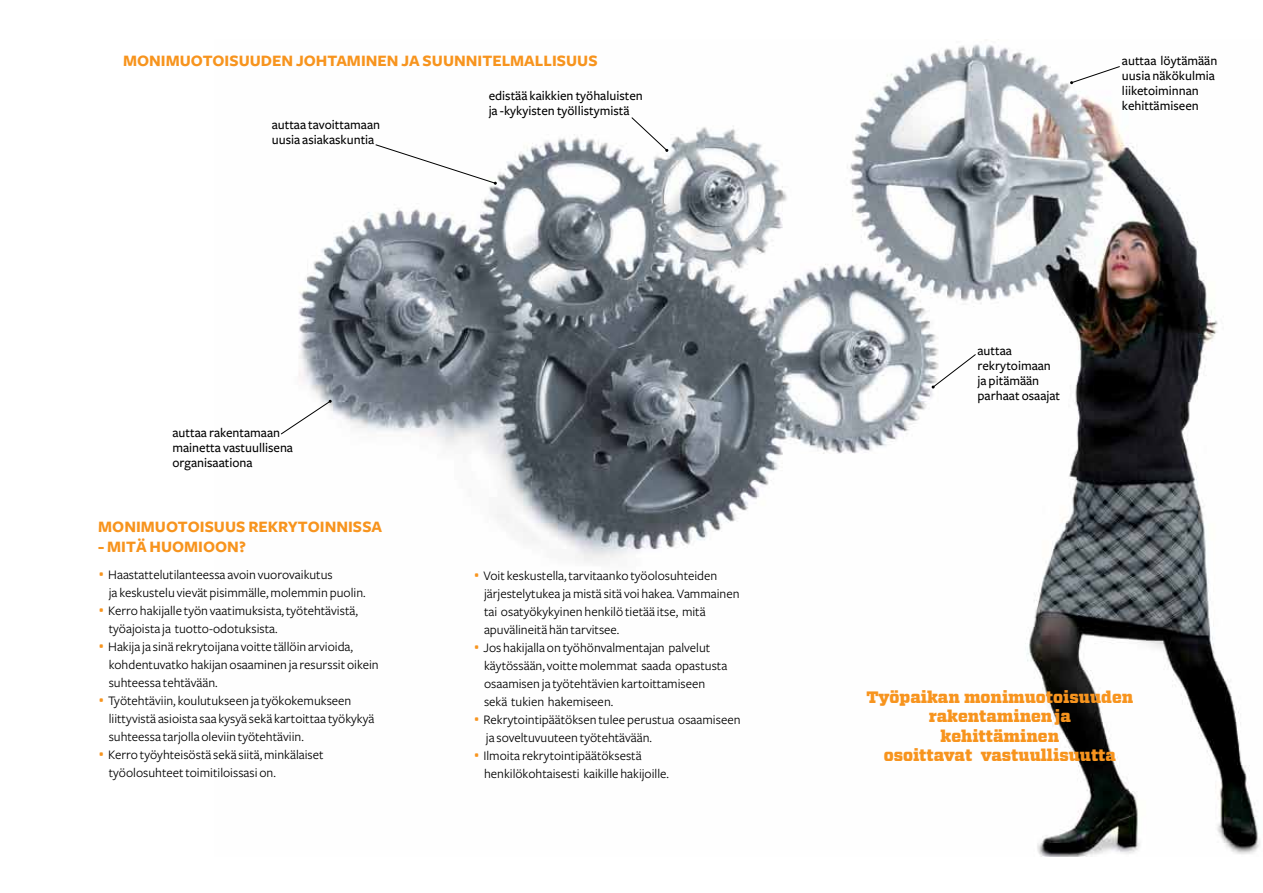
<style>
.page{position:relative;width:1263px;height:893px;background:#fff}
.page>*{position:absolute;margin:0;border:0;box-sizing:border-box;transform-origin:0 0}
.t1{font:700 16.5px "Freight Sans";color:#f7941e}
.t2{font:900 16.5px/19.5px "Vitesse";color:#f7941e;text-align:center}
.t3{font:13.5px/18px "Freight Sans";color:#000}
.t4{font:500 13.5px/15px "Freight Sans";color:#000}
.s1{font-family:"Vitesse";color:#f7941e}
</style>
<div class="page">
<img style="left:299px;top:44px;width:961px;height:812px">
<svg style="left:931px;top:353px;width:45px;height:36px"></svg>
<svg style="left:280px;top:400px;width:52px;height:35px"></svg>
<svg style="left:375px;top:144px;width:122px;height:41px"></svg>
<svg style="left:1070px;top:66px;width:51px;height:18px"></svg>
<svg style="left:631px;top:117px;width:37px;height:35px"></svg>
<p class="t1" style="left:123px;top:52px;width:476px">MONIMUOTOISUUDEN JOHTAMINEN JA SUUNNITELMALLISUUS</p>
<p class="t4" style="left:272px;top:117px;width:110px">auttaa tavoittamaan uusia asiakaskuntia</p>
<p class="t4" style="left:489px;top:89px;width:156px">edistää kaikkien työhaluisten ja -kykyisten työllistymistä</p>
<p class="t4" style="left:172px;top:425px;width:122px">auttaa rakentamaan mainetta vastuullisena organisaationa</p>
<p class="t1" style="left:98px;top:518px;width:285px">MONIMUOTOISUUS REKRYTOINNISSA</p>
<p class="t1" style="left:98px;top:537px;width:149px">- MITÄ HUOMIOON?</p>
<p class="t3" style="left:109px;top:566px;width:258px;text-indent:-11px"><span class="s1">•</span> Haastattelutilanteessa avoin vuorovaikutus<br>ja keskustelu vievät pisimmälle, molemmin puolin.</p>
<p class="t3" style="left:109px;top:602px;width:251px;text-indent:-11px"><span class="s1">•</span> Kerro hakijalle työn vaatimuksista, työtehtävistä, työajoista ja tuotto-odotuksista.</p>
<p class="t3" style="left:109px;top:638px;width:272px;text-indent:-11px"><span class="s1">•</span> Hakija ja sinä rekrytoijana voitte tällöin arvioida, kohdentuvatko hakijan osaaminen ja resurssit oikein suhteessa tehtävään.</p>
<p class="t3" style="left:109px;top:692px;width:267px;text-indent:-11px"><span class="s1">•</span> Työtehtäviin, koulutukseen ja työkokemukseen liittyvistä asioista saa kysyä sekä kartoittaa työkykyä suhteessa tarjolla oleviin työtehtäviin.</p>
<p class="t3" style="left:109px;top:746px;width:216px;text-indent:-11px"><span class="s1">•</span> Kerro työyhteisöstä sekä siitä, minkälaiset työolosuhteet toimitiloissasi on.</p>
<p class="t3" style="left:484px;top:566px;width:257px;text-indent:-11px"><span class="s1">•</span> Voit keskustella, tarvitaanko työolosuhteiden järjestelytukea ja mistä sitä voi hakea. Vammainen tai osatyökykyinen henkilö tietää itse, mitä apuvälineitä hän tarvitsee.</p>
<p class="t3" style="left:484px;top:638px;width:245px;text-indent:-11px"><span class="s1">•</span> Jos hakijalla on työhönvalmentajan palvelut käytössään, voitte molemmat saada opastusta osaamisen ja työtehtävien kartoittamiseen sekä tukien hakemiseen.</p>
<p class="t3" style="left:486px;top:710px;width:256px;text-indent:-12px"><span class="s1">•</span> Rekrytointipäätöksen tulee perustua osaamiseen ja soveltuvuuteen työtehtävään.</p>
<p class="t3" style="left:484px;top:746px;width:187px;text-indent:-11px"><span class="s1">•</span> Ilmoita rekrytointipäätöksestä henkilökohtaisesti kaikille hakijoille.</p>
<p class="t4" style="left:1122px;top:54px;width:97px">auttaa löytämään uusia näkökulmia liiketoiminnan kehittämiseen</p>
<p class="t4" style="left:977px;top:343px;width:84px">auttaa rekrytoimaan ja pitämään parhaat osaajat</p>
<p class="t2" style="left:866px;top:687px;width:268px">Työpaikan monimuotoisuuden rakentaminen ja<br>kehittäminen<br>osoittavat vastuullisuutta</p>
</div>
